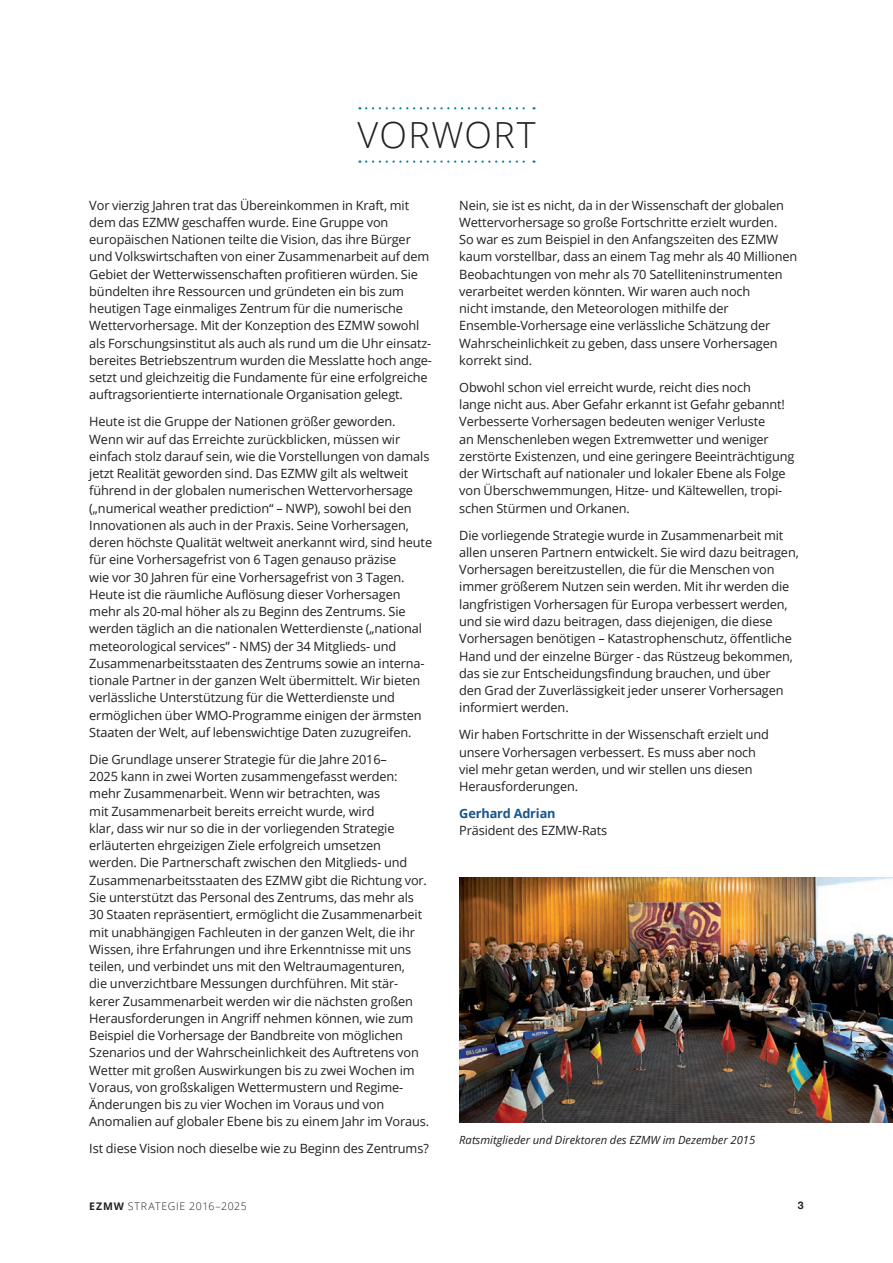
<style>
.page{position:relative;width:893px;height:1263px;background:#fff}
.page>*{position:absolute;margin:0;border:0;box-sizing:border-box;transform-origin:0 0}
.t1{font:300 36px "Open Sans";letter-spacing:.04em;color:#231f20}
.t2{font:12.75px/17.2px "Open Sans";letter-spacing:-.01em;color:#231f20}
.t3{font:700 12.75px "Open Sans";letter-spacing:-.01em;color:#18548d}
.t4{font:italic 11.25px "Open Sans";color:#231f20}
.t5{font:300 10.5px "Open Sans";letter-spacing:.07em;color:#231f20}
.t6{font:700 10.5px "Helvetica Neue";color:#231f20}
.s1{font-weight:700}
</style>
<div class="page">
<img style="left:459px;top:878px;width:434px;height:244px">
<svg style="left:366px;top:107px;width:168px;height:2px"></svg>
<svg style="left:366px;top:160px;width:168px;height:3px"></svg>
<h1 class="t1" style="left:357px;top:110px;width:180px">VORWORT</h1>
<p class="t2" style="left:89px;top:196px;width:344px">Vor vierzig Jahren trat das Übereinkommen in Kraft, mit dem das EZMW geschaffen wurde. Eine Gruppe von europäischen Nationen teilte die Vision, das ihre Bürger und Volkswirtschaften von einer Zusammenarbeit auf dem Gebiet der Wetterwissenschaften profitieren würden. Sie bündelten ihre Ressourcen und gründeten ein bis zum heutigen Tage einmaliges Zentrum für die numerische Wettervorhersage. Mit der Konzeption des EZMW sowohl als Forschungsinstitut als auch als rund um die Uhr einsatz&shy;bereites Betriebszentrum wurden die Messlatte hoch ange&shy;setzt und gleichzeitig die Fundamente für eine erfolgreiche auftragsorientierte internationale Organisation gelegt.</p>
<p class="t2" style="left:89px;top:413px;width:344px">Heute ist die Gruppe der Nationen größer geworden.<br>Wenn wir auf das Erreichte zurückblicken, müssen wir einfach stolz darauf sein, wie die Vorstellungen von damals jetzt Realität geworden sind. Das EZMW gilt als weltweit führend in der globalen numerischen Wettervorhersage („numerical weather prediction“ – NWP), sowohl bei den Innovationen als auch in der Praxis. Seine Vorhersagen, deren höchste Qualität weltweit anerkannt wird, sind heute für eine Vorhersagefrist von 6 Tagen genauso präzise<br>wie vor 30 Jahren für eine Vorhersagefrist von 3 Tagen.<br>Heute ist die räumliche Auflösung dieser Vorhersagen mehr als 20-mal höher als zu Beginn des Zentrums. Sie werden täglich an die nationalen Wetterdienste („national meteorological services” - NMS) der 34 Mitglieds- und Zusammenarbeitsstaaten des Zentrums sowie an interna&shy;tionale Partner in der ganzen Welt übermittelt. Wir bieten verlässliche Unterstützung für die Wetterdienste und ermöglichen über WMO-Programme einigen der ärmsten Staaten der Welt, auf lebenswichtige Daten zuzugreifen.</p>
<p class="t2" style="left:89px;top:750px;width:340px">Die Grundlage unserer Strategie für die Jahre 2016–<br>2025 kann in zwei Worten zusammengefasst werden: mehr Zusammenarbeit. Wenn wir betrachten, was<br>mit Zusammenarbeit bereits erreicht wurde, wird<br>klar, dass wir nur so die in der vorliegenden Strategie erläuterten ehrgeizigen Ziele erfolgreich umsetzen werden. Die Partnerschaft zwischen den Mitglieds- und Zusammenarbeitsstaaten des EZMW gibt die Richtung vor.<br>Sie unterstützt das Personal des Zentrums, das mehr als 30 Staaten repräsentiert, ermöglicht die Zusammenarbeit mit unabhängigen Fachleuten in der ganzen Welt, die ihr Wissen, ihre Erfahrungen und ihre Erkenntnisse mit uns teilen, und verbindet uns mit den Weltraumagenturen,<br>die unverzichtbare Messungen durchführen. Mit stär&shy;kerer Zusammenarbeit werden wir die nächsten großen Herausforderungen in Angriff nehmen können, wie zum Beispiel die Vorhersage der Bandbreite von möglichen Szenarios und der Wahrscheinlichkeit des Auftretens von Wetter mit großen Auswirkungen bis zu zwei Wochen im Voraus, von großskaligen Wettermustern und Regime-Änderungen bis zu vier Wochen im Voraus und von Anomalien auf globaler Ebene bis zu einem Jahr im Voraus.</p>
<p class="t2" style="left:89px;top:1140px;width:341px">Ist diese Vision noch dieselbe wie zu Beginn des Zentrums?</p>
<p class="t2" style="left:459px;top:196px;width:340px">Nein, sie ist es nicht, da in der Wissenschaft der globalen Wettervorhersage so große Fortschritte erzielt wurden.<br>So war es zum Beispiel in den Anfangszeiten des EZMW kaum vorstellbar, dass an einem Tag mehr als 40 Millionen Beobachtungen von mehr als 70 Satelliteninstrumenten verarbeitet werden könnten. Wir waren auch noch<br>nicht imstande, den Meteorologen mithilfe der Ensemble-Vorhersage eine verlässliche Schätzung der Wahrscheinlichkeit zu geben, dass unsere Vorhersagen korrekt sind.</p>
<p class="t2" style="left:459px;top:378px;width:337px">Obwohl schon viel erreicht wurde, reicht dies noch<br>lange nicht aus. Aber Gefahr erkannt ist Gefahr gebannt!<br>Verbesserte Vorhersagen bedeuten weniger Verluste<br>an Menschenleben wegen Extremwetter und weniger zerstörte Existenzen, und eine geringere Beeinträchtigung der Wirtschaft auf nationaler und lokaler Ebene als Folge von Überschwemmungen, Hitze- und Kältewellen, tropi&shy;schen Stürmen und Orkanen.</p>
<p class="t2" style="left:459px;top:526px;width:341px">Die vorliegende Strategie wurde in Zusammenarbeit mit allen unseren Partnern entwickelt. Sie wird dazu beitragen, Vorhersagen bereitzustellen, die für die Menschen von immer größerem Nutzen sein werden. Mit ihr werden die langfristigen Vorhersagen für Europa verbessert werden, und sie wird dazu beitragen, dass diejenigen, die diese Vorhersagen benötigen – Katastrophenschutz, öffentliche Hand und der einzelne Bürger - das Rüstzeug bekommen, das sie zur Entscheidungsfindung brauchen, und über<br>den Grad der Zuverlässigkeit jeder unserer Vorhersagen informiert werden.</p>
<p class="t2" style="left:459px;top:726px;width:311px">Wir haben Fortschritte in der Wissenschaft erzielt und unsere Vorhersagen verbessert. Es muss aber noch viel mehr getan werden, und wir stellen uns diesen Herausforderungen.</p>
<p class="t3" style="left:459px;top:804px;width:98px">Gerhard Adrian</p>
<p class="t2" style="left:459px;top:822px;width:150px">Präsident des EZMW-Rats</p>
<p class="t4" style="left:459px;top:1132px;width:298px">Ratsmitglieder und Direktoren des EZMW im Dezember 2015</p>
<p class="t5" style="left:89px;top:1198px;width:159px"><span class="s1">EZMW</span> STRATEGIE 2016–2025</p>
<p class="t6" style="left:798px;top:1197px;width:7px">3</p>
</div>
